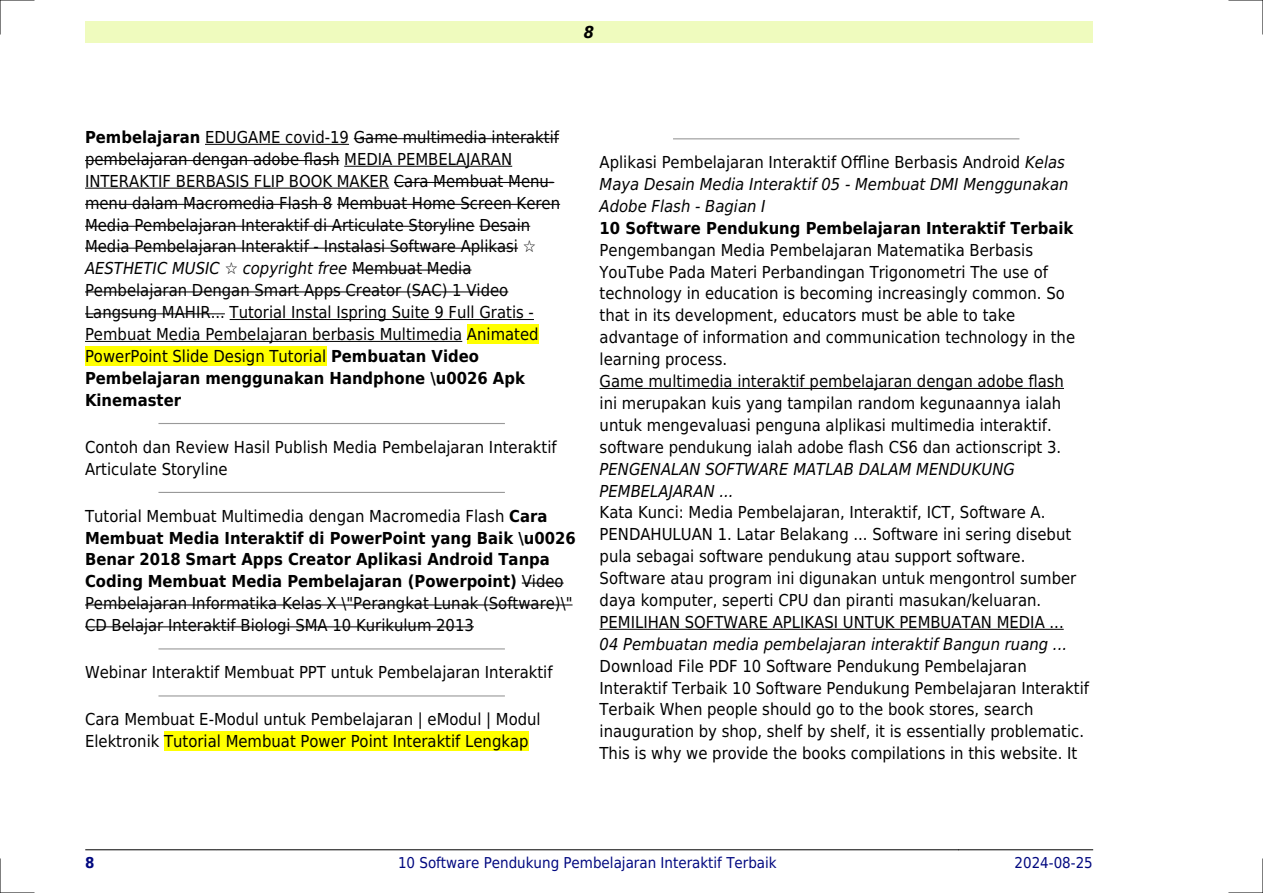
<style>
.page{position:relative;width:1263px;height:893px;background:#fff}
.page>*{position:absolute;margin:0;border:0;box-sizing:border-box;transform-origin:0 0}
.t1{font:16.5px/21.9px "DejaVu Sans Condensed";color:#000}
.t2{font:italic 16.5px/21.9px "DejaVu Sans Condensed";color:#000}
.t3{font:700 16.5px "DejaVu Sans Condensed";color:#000}
.t4{font:italic 700 16.5px "DejaVu Sans Condensed";color:#000}
.t5{font:15px "DejaVu Sans Condensed";color:#000880}
.t6{font:700 15px "DejaVu Sans Condensed";color:#000880}
.s1{font-weight:700}
.s2{font-style:italic}
.s3{font-style:normal}
</style>
<div class="page">
<div style="left:85px;top:21px;width:1008px;height:22px;background:#effbbe"></div>
<hr style="left:85px;top:849px;width:131px;height:1px;background:#000">
<hr style="left:217px;top:849px;width:741px;height:1px;background:#000">
<hr style="left:959px;top:849px;width:134px;height:1px;background:#000">
<hr style="left:205px;top:144px;width:144px;height:1px;background:#000">
<hr style="left:354px;top:138px;width:205px;height:1px;background:#000">
<hr style="left:85px;top:160px;width:254px;height:1px;background:#000">
<hr style="left:344px;top:166px;width:168px;height:1px;background:#000">
<hr style="left:85px;top:188px;width:304px;height:1px;background:#000">
<hr style="left:394px;top:182px;width:160px;height:1px;background:#000">
<hr style="left:85px;top:204px;width:247px;height:1px;background:#000">
<hr style="left:337px;top:204px;width:223px;height:1px;background:#000">
<hr style="left:85px;top:226px;width:390px;height:1px;background:#000">
<hr style="left:479px;top:226px;width:51px;height:1px;background:#000">
<hr style="left:85px;top:248px;width:433px;height:1px;background:#000">
<hr style="left:352px;top:270px;width:119px;height:1px;background:#000">
<hr style="left:85px;top:292px;width:423px;height:1px;background:#000">
<hr style="left:85px;top:313px;width:140px;height:1px;background:#000">
<hr style="left:230px;top:319px;width:304px;height:1px;background:#000">
<hr style="left:85px;top:341px;width:377px;height:1px;background:#000">
<div style="left:467px;top:325px;width:72px;height:19px;background:#ff0"></div>
<div style="left:85px;top:347px;width:241px;height:19px;background:#ff0"></div>
<hr style="left:159px;top:423px;width:345px;height:1px;background:#999">
<hr style="left:159px;top:492px;width:345px;height:1px;background:#999">
<hr style="left:522px;top:583px;width:42px;height:1px;background:#000">
<hr style="left:85px;top:605px;width:487px;height:1px;background:#000">
<hr style="left:85px;top:626px;width:389px;height:1px;background:#000">
<hr style="left:159px;top:648px;width:345px;height:1px;background:#999">
<hr style="left:159px;top:695px;width:345px;height:1px;background:#999">
<div style="left:164px;top:732px;width:364px;height:19px;background:#ff0"></div>
<hr style="left:674px;top:138px;width:345px;height:1px;background:#999">
<hr style="left:600px;top:388px;width:464px;height:1px;background:#000">
<hr style="left:600px;top:629px;width:464px;height:1px;background:#000">
<hr style="left:0;top:0;width:34px;height:1px;background:#000">
<hr style="left:1229px;top:0;width:34px;height:1px;background:#000">
<hr style="left:0;top:892px;width:34px;height:1px;background:#000">
<hr style="left:1229px;top:892px;width:34px;height:1px;background:#000">
<hr style="left:0;top:0;width:1px;height:34px;background:#000">
<hr style="left:0;top:859px;width:1px;height:34px;background:#000">
<hr style="left:1262px;top:0;width:1px;height:34px;background:#000">
<hr style="left:1262px;top:859px;width:1px;height:34px;background:#000">
<p class="t4" style="left:584px;top:23px;width:12px">8</p>
<p class="t1" style="left:85px;top:126px;width:477px"><span class="s1">Pembelajaran</span> EDUGAME covid-19 Game multimedia interaktif pembelajaran dengan adobe flash MEDIA PEMBELAJARAN INTERAKTIF BERBASIS FLIP BOOK MAKER Cara Membuat Menu&shy;menu dalam Macromedia Flash 8 Membuat Home Screen Keren Media Pembelajaran Interaktif di Articulate Storyline Desain Media Pembelajaran Interaktif - Instalasi Software Aplikasi</p>
<p class="t2" style="left:85px;top:258px;width:136px">AESTHETIC MUSIC</p>
<p class="t1" style="left:85px;top:258px;width:455px;text-indent:158px"><span class="s2">copyright free</span> Membuat Media Pembelajaran Dengan Smart Apps Creator (SAC) 1 Video Langsung MAHIR... Tutorial Instal Ispring Suite 9 Full Gratis - Pembuat Media Pembelajaran berbasis Multimedia Animated PowerPoint Slide Design Tutorial <span class="s1">Pembuatan Video Pembelajaran menggunakan Handphone \u0026 Apk Kinemaster</span></p>
<p class="t1" style="left:85px;top:436px;width:473px">Contoh dan Review Hasil Publish Media Pembelajaran Interaktif<br>Articulate Storyline</p>
<p class="t1" style="left:85px;top:505px;width:492px">Tutorial Membuat Multimedia dengan Macromedia Flash <span class="s1">Cara Membuat Media Interaktif di PowerPoint yang Baik \u0026<br>Benar 2018 Smart Apps Creator Aplikasi Android Tanpa Coding Membuat Media Pembelajaran (Powerpoint)</span> Video Pembelajaran Informatika Kelas X \"Perangkat Lunak (Software)\" CD Belajar Interaktif Biologi SMA 10 Kurikulum 2013</p>
<p class="t1" style="left:85px;top:661px;width:469px">Webinar Interaktif Membuat PPT untuk Pembelajaran Interaktif</p>
<p class="t1" style="left:85px;top:708px;width:457px">Cara Membuat E-Modul untuk Pembelajaran | eModul | Modul<br>Elektronik Tutorial Membuat Power Point Interaktif Lengkap</p>
<p class="t2" style="left:600px;top:151px;width:470px"><span class="s3">Aplikasi Pembelajaran Interaktif Offline Berbasis Android</span> Kelas<br>Maya Desain Media Interaktif 05 - Membuat DMI Menggunakan<br>Adobe Flash - Bagian I</p>
<p class="t3" style="left:600px;top:218px;width:475px">10 Software Pendukung Pembelajaran Interaktif Terbaik</p>
<p class="t1" style="left:600px;top:239px;width:477px">Pengembangan Media Pembelajaran Matematika Berbasis YouTube Pada Materi Perbandingan Trigonometri The use of technology in education is becoming increasingly common. So that in its development, educators must be able to take advantage of information and communication technology in the learning process.<br>Game multimedia interaktif pembelajaran dengan adobe flash ini merupakan kuis yang tampilan random kegunaannya ialah untuk mengevaluasi penguna alplikasi multimedia interaktif. software pendukung ialah adobe flash CS6 dan actionscript 3.</p>
<p class="t2" style="left:600px;top:458px;width:417px">PENGENALAN SOFTWARE MATLAB DALAM MENDUKUNG<br>PEMBELAJARAN ...</p>
<p class="t1" style="left:600px;top:502px;width:478px">Kata Kunci: Media Pembelajaran, Interaktif, ICT, Software A.<br>PENDAHULUAN 1. Latar Belakang ... Software ini sering disebut pula sebagai software pendukung atau support software.<br>Software atau program ini digunakan untuk mengontrol sumber daya komputer, seperti CPU dan piranti masukan/keluaran.<br>PEMILIHAN SOFTWARE APLIKASI UNTUK PEMBUATAN MEDIA ...</p>
<p class="t2" style="left:600px;top:633px;width:469px">04 Pembuatan media pembelajaran interaktif Bangun ruang ...</p>
<p class="t1" style="left:600px;top:655px;width:491px">Download File PDF 10 Software Pendukung Pembelajaran Interaktif Terbaik 10 Software Pendukung Pembelajaran Interaktif Terbaik When people should go to the book stores, search inauguration by shop, shelf by shelf, it is essentially problematic.<br>This is why we provide the books compilations in this website. It</p>
<p class="t6" style="left:85px;top:854px;width:11px">8</p>
<p class="t5" style="left:398px;top:854px;width:380px">10 Software Pendukung Pembelajaran Interaktif Terbaik</p>
<p class="t5" style="left:1014px;top:854px;width:80px">2024-08-25</p>
</div>
